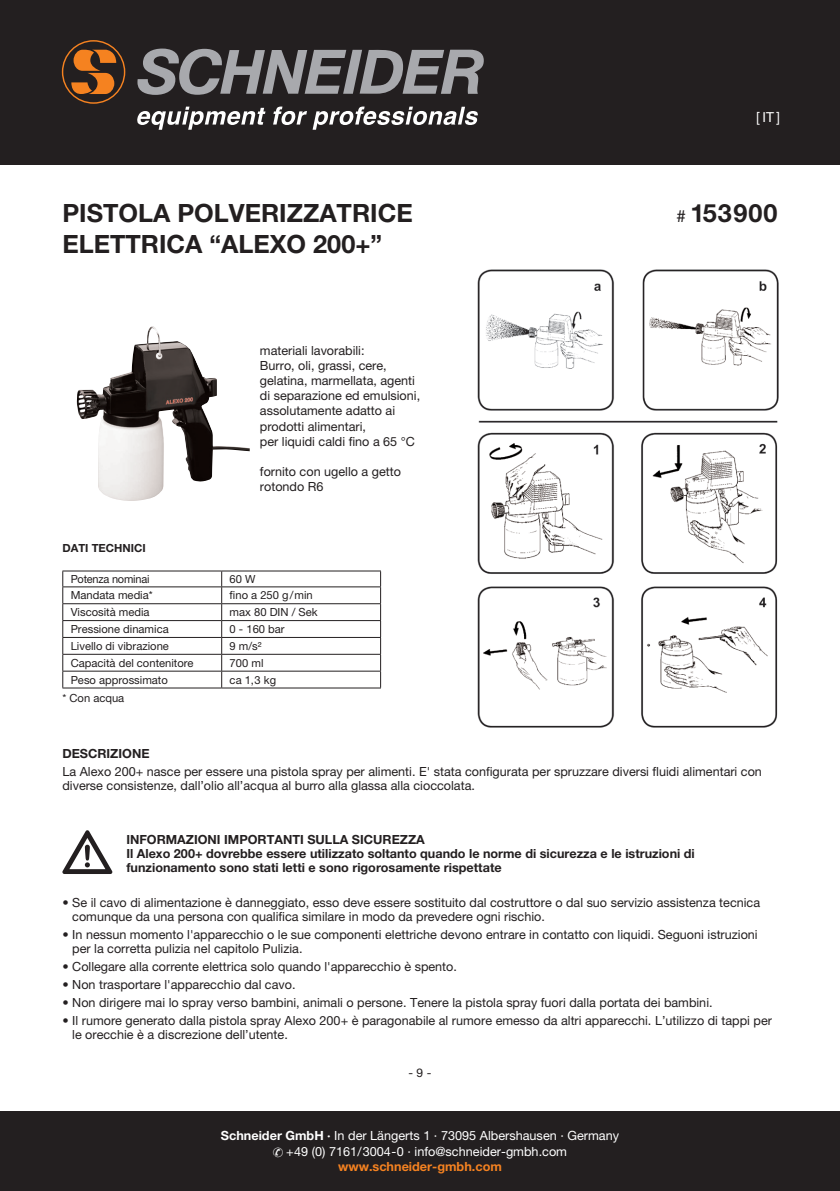
<style>
.page{position:relative;width:840px;height:1191px;background:#fff}
.page>*{position:absolute;margin:0;border:0;box-sizing:border-box;transform-origin:0 0}
.t1{font:700 25.2px/30.2px "Helvetica Neue LT Pro";color:#231f20}
.t2{font:13.8px "Helvetica Neue LT Pro";color:#fff}
.t3{font:12.6px/15.2px "Helvetica Neue LT Pro";color:#231f20}
.t4{font:700 12.6px/14px "Helvetica Neue LT Pro";color:#231f20}
.t5{font:12.6px/15.6px "Helvetica Neue LT Pro";color:#fff;text-align:center}
.t6{font:12px "Helvetica Neue LT Pro";color:#231f20}
.t7{font:11.2px "Helvetica Neue LT Pro";color:#231f20}
.t8{font:11.2px "Helvetica Neue LT Pro";letter-spacing:-.02em;color:#231f20}
.t9{font:700 11.2px "Helvetica Neue LT Pro";color:#231f20}
.s1{font-weight:400;font-size:16.8px}
.s2{font-weight:700}
.s3{font-weight:700;color:#f58220}
</style>
<div class="page">
<hr style="left:62px;top:570px;width:159px;height:1px;background:#231f20">
<hr style="left:221px;top:570px;width:160px;height:1px;background:#231f20">
<hr style="left:62px;top:586px;width:159px;height:1px;background:#231f20">
<hr style="left:221px;top:586px;width:160px;height:1px;background:#231f20">
<hr style="left:62px;top:603px;width:159px;height:1px;background:#231f20">
<hr style="left:221px;top:603px;width:160px;height:1px;background:#231f20">
<hr style="left:62px;top:620px;width:159px;height:1px;background:#231f20">
<hr style="left:221px;top:620px;width:160px;height:1px;background:#231f20">
<hr style="left:62px;top:637px;width:159px;height:1px;background:#231f20">
<hr style="left:221px;top:637px;width:160px;height:1px;background:#231f20">
<hr style="left:62px;top:654px;width:159px;height:1px;background:#231f20">
<hr style="left:221px;top:654px;width:160px;height:1px;background:#231f20">
<hr style="left:62px;top:671px;width:159px;height:1px;background:#231f20">
<svg style="left:62px;top:571px;width:1px;height:116px"></svg>
<hr style="left:221px;top:671px;width:160px;height:1px;background:#231f20">
<svg style="left:221px;top:571px;width:1px;height:116px"></svg>
<svg style="left:380px;top:571px;width:1px;height:116px"></svg>
<hr style="left:62px;top:687px;width:159px;height:1px;background:#231f20">
<hr style="left:221px;top:687px;width:160px;height:1px;background:#231f20">
<svg style="left:62px;top:830px;width:50px;height:44px"></svg>
<img style="left:477px;top:269px;width:302px;height:459px">
<div style="left:0;top:0;width:839px;height:164px;background:#231f20"></div>
<svg style="left:137px;top:107px;width:128px;height:23px"></svg>
<svg style="left:273px;top:107px;width:204px;height:23px"></svg>
<svg style="left:137px;top:48px;width:346px;height:47px"></svg>
<svg style="left:62px;top:40px;width:63px;height:64px"></svg>
<div style="left:0;top:1111px;width:839px;height:80px;background:#231f20"></div>
<img style="left:77px;top:326px;width:172px;height:175px">
<p class="t2" style="left:755px;top:109px;width:25px">[IT]</p>
<h1 class="t1" style="left:62px;top:198px;width:351px">PISTOLA POLVERIZZATRICE<br>ELETTRICA “ALEXO 200+”</h1>
<h1 class="t1" style="left:676px;top:198px;width:103px"><span class="s1">#</span> 153900</h1>
<p class="t9" style="left:62px;top:541px;width:85px">DATI TECHNICI</p>
<p class="t3" style="left:260px;top:343px;width:162px">materiali lavorabili:<br>Burro, oli, grassi, cere, gelatina, marmellata, agenti di separazione ed emulsioni, assolutamente adatto ai prodotti alimentari,<br>per liquidi caldi fino a 65 °C</p>
<p class="t3" style="left:260px;top:464px;width:142px">fornito con ugello a getto rotondo R6</p>
<p class="t8" style="left:71px;top:572px;width:80px">Potenza nominai</p>
<p class="t7" style="left:229px;top:572px;width:27px">60 W</p>
<p class="t7" style="left:71px;top:588px;width:83px">Mandata media*</p>
<p class="t7" style="left:229px;top:588px;width:85px">fino a 250 g/min</p>
<p class="t7" style="left:71px;top:605px;width:80px">Viscosità media</p>
<p class="t7" style="left:229px;top:605px;width:89px">max 80 DIN / Sek</p>
<p class="t7" style="left:71px;top:622px;width:99px">Pressione dinamica</p>
<p class="t7" style="left:229px;top:622px;width:56px">0 - 160 bar</p>
<p class="t7" style="left:71px;top:639px;width:100px">Livello di vibrazione</p>
<p class="t7" style="left:229px;top:639px;width:33px">9 m/s²</p>
<p class="t7" style="left:71px;top:656px;width:124px">Capacità del contenitore</p>
<p class="t7" style="left:229px;top:656px;width:35px">700 ml</p>
<p class="t7" style="left:71px;top:673px;width:99px">Peso approssimato</p>
<p class="t7" style="left:229px;top:673px;width:48px">ca 1,3 kg</p>
<p class="t7" style="left:62px;top:691px;width:63px">* Con acqua</p>
<p class="t4" style="left:62px;top:746px;width:89px">DESCRIZIONE</p>
<p class="t3" style="left:62px;top:764px;width:700px;line-height:14px">La Alexo 200+ nasce per essere una pistola spray per alimenti. E' stata configurata per spruzzare diversi fluidi alimentari con diverse consistenze, dall’olio all’acqua al burro alla glassa alla cioccolata.</p>
<p class="t4" style="left:126px;top:831px;width:569px">INFORMAZIONI IMPORTANTI SULLA SICUREZZA<br>Il Alexo 200+ dovrebbe essere utilizzato soltanto quando le norme di sicurezza e le istruzioni di funzionamento sono stati letti e sono rigorosamente rispettate</p>
<p class="t3" style="left:72px;top:896px;width:689px;line-height:14px;text-indent:-10px">• Se il cavo di alimentazione è danneggiato, esso deve essere sostituito dal costruttore o dal suo servizio assistenza tecnica comunque da una persona con qualifica similare in modo da prevedere ogni rischio.</p>
<p class="t3" style="left:72px;top:927px;width:686px;line-height:14px;text-indent:-10px">• In nessun momento l'apparecchio o le sue componenti elettriche devono entrare in contatto con liquidi. Seguoni istruzioni per la corretta pulizia nel capitolo Pulizia.</p>
<p class="t3" style="left:62px;top:959px;width:396px">• Collegare alla corrente elettrica solo quando l'apparecchio è spento.</p>
<p class="t3" style="left:62px;top:977px;width:234px">• Non trasportare l'apparecchio dal cavo.</p>
<p class="t3" style="left:62px;top:995px;width:651px">• Non dirigere mai lo spray verso bambini, animali o persone. Tenere la pistola spray fuori dalla portata dei bambini.</p>
<p class="t3" style="left:72px;top:1013px;width:700px;line-height:14px;text-indent:-10px">• Il rumore generato dalla pistola spray Alexo 200+ è paragonabile al rumore emesso da altri apparecchi. L’utilizzo di tappi per le orecchie è a discrezione dell’utente.</p>
<p class="t6" style="left:408px;top:1065px;width:24px">- 9 -</p>
<p class="t5" style="left:221px;top:1127px;width:399px"><span class="s2">Schneider GmbH ·</span> In der Längerts 1 · 73095 Albershausen · Germany ✆ +49 (0) 7161/3004-0 · info@schneider-gmbh.com <span class="s3">www.schneider-gmbh.com</span></p>
</div>
